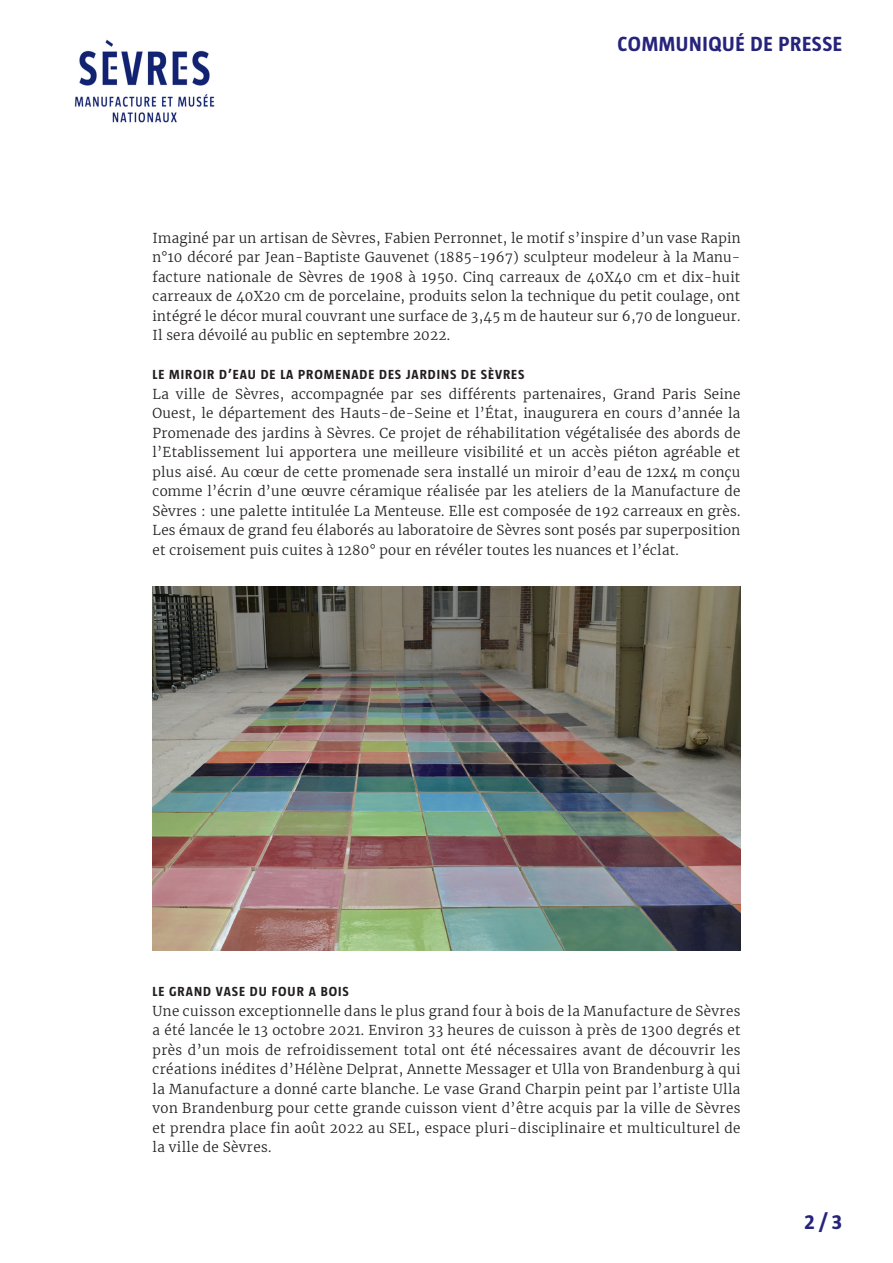
<style>
.page{position:relative;width:893px;height:1263px;background:#fff}
.page>*{position:absolute;margin:0;border:0;box-sizing:border-box;transform-origin:0 0}
.t1{font:700 21px "Taz";letter-spacing:.03em;color:#26237b}
.TEXTE_COURANT{font:300 13.5px/19.5px "Merriweather";letter-spacing:.02em;color:#231f20;text-align:justify}
.CHAPEAU{font:300 13.5px/19.5px "Merriweather";letter-spacing:.03em;color:#231f20;text-align:justify}
.PETIT_TITRE___TAZ{font:700 13.5px "Taz";letter-spacing:.07em;color:#231f20}
</style>
<div class="page">
<img style="left:74px;top:39px;width:141px;height:84px">
<img style="left:153px;top:587px;width:587px;height:363px">
<h1 class="t1" style="left:618px;top:32px;width:226px">COMMUNIQUÉ DE PRESSE</h1>
<p class="TEXTE_COURANT" style="left:153px;top:228px;width:589px">Imaginé par un artisan de Sèvres, Fabien Perronnet, le motif s’inspire d’un vase Rapin n°10 décoré par Jean-Baptiste Gauvenet (1885-1967) sculpteur modeleur à la Manu&shy;facture nationale de Sèvres de 1908 à 1950. Cinq carreaux de 40X40 cm et dix-huit carreaux de 40X20 cm de porcelaine, produits selon la technique du petit coulage, ont intégré le décor mural couvrant une surface de 3,45 m de hauteur sur 6,70 de longueur.<br>Il sera dévoilé au public en septembre 2022.</p>
<p class="PETIT_TITRE___TAZ" style="left:153px;top:367px;width:373px">LE MIROIR D’EAU DE LA PROMENADE DES JARDINS DE SÈVRES</p>
<p class="TEXTE_COURANT" style="left:153px;top:384px;width:589px">La ville de Sèvres, accompagnée par ses différents partenaires, Grand Paris Seine Ouest, le département des Hauts-de-Seine et l’État, inaugurera en cours d’année la Promenade des jardins à Sèvres. Ce projet de réhabilitation végétalisée des abords de l’Etablissement lui apportera une meilleure visibilité et un accès piéton agréable et plus aisé. Au cœur de cette promenade sera installé un miroir d’eau de 12x4 m conçu comme l’écrin d’une œuvre céramique réalisée par les ateliers de la Manufacture de Sèvres : une palette intitulée La Menteuse. Elle est composée de 192 carreaux en grès.<br>Les émaux de grand feu élaborés au laboratoire de Sèvres sont posés par superposition et croisement puis cuites à 1280° pour en révéler toutes les nuances et l’éclat.</p>
<p class="PETIT_TITRE___TAZ" style="left:153px;top:984px;width:198px">LE GRAND VASE DU FOUR A BOIS</p>
<p class="CHAPEAU" style="left:153px;top:1000px;width:589px">Une cuisson exceptionnelle dans le plus grand four à bois de la Manufacture de Sèvres a été lancée le 13 octobre 2021. Environ 33 heures de cuisson à près de 1300 degrés et près d’un mois de refroidissement total ont été nécessaires avant de découvrir les créations inédites d’Hélène Delprat, Annette Messager et Ulla von Brandenburg à qui la Manufacture a donné carte blanche. Le vase Grand Charpin peint par l’artiste Ulla von Brandenburg pour cette grande cuisson vient d’être acquis par la ville de Sèvres et prendra place fin août 2022 au SEL, espace pluri-disciplinaire et multiculturel de la ville de Sèvres.</p>
<h1 class="t1" style="left:804px;top:1210px;width:39px">2/3</h1>
</div>
